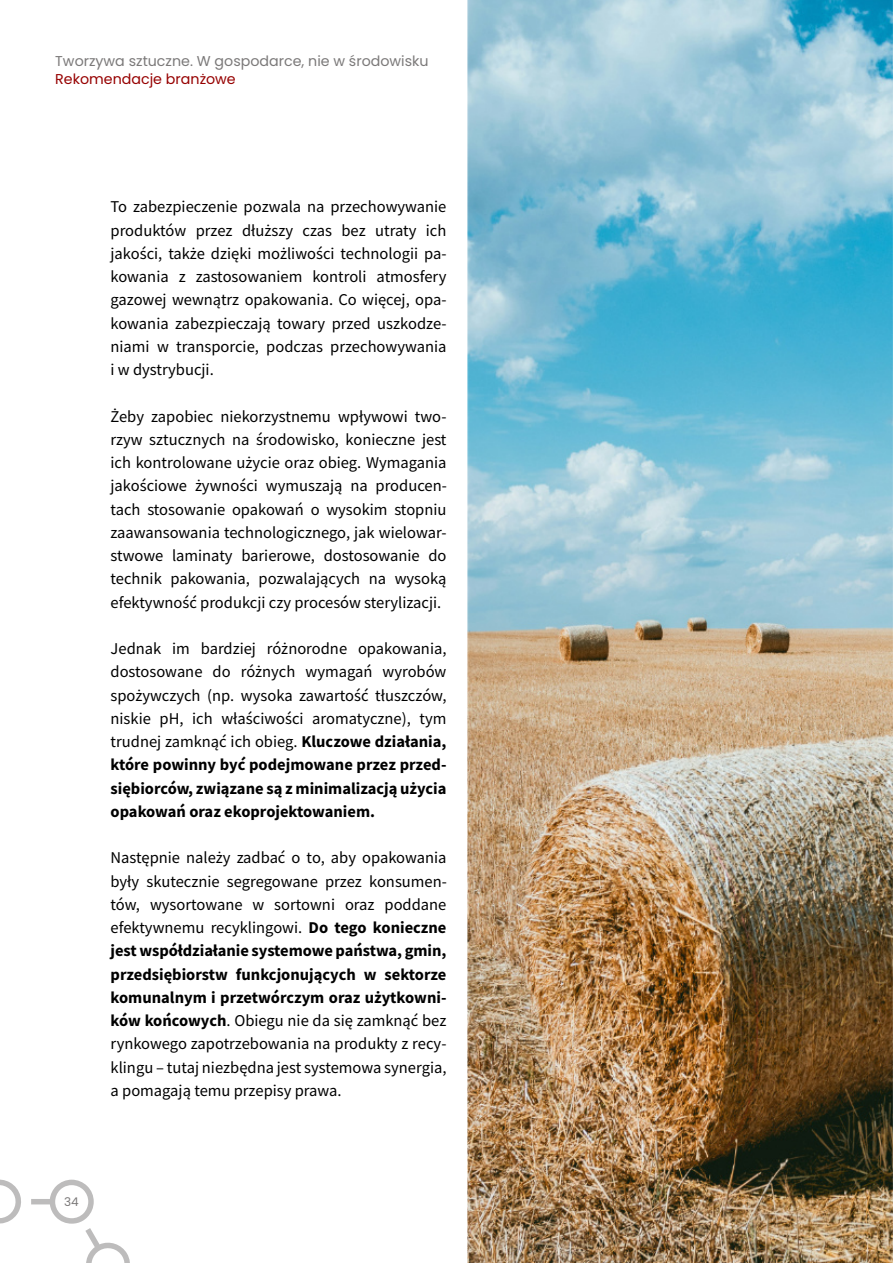
<style>
.page{position:relative;width:893px;height:1263px;background:#fff}
.page>*{position:absolute;margin:0;border:0;box-sizing:border-box;transform-origin:0 0}
.t1{font:16.5px/23.2px "Source Sans Pro";color:#000;text-align:justify}
.t2{font:14.25px "Poppins";color:#7b7979}
.t3{font:14.25px "Poppins";color:#960000}
.t4{font:12px "Poppins";color:#7b7979}
.s1{font-weight:700}
</style>
<div class="page">
<img style="left:467px;top:0;width:426px;height:1263px">
<svg style="left:0;top:1179px;width:130px;height:84px"></svg>
<p class="t2" style="left:55px;top:51px;width:375px">Tworzywa sztuczne. W gospodarce, nie w środowisku</p>
<p class="t3" style="left:55px;top:69px;width:182px">Rekomendacje branżowe</p>
<p class="t1" style="left:111px;top:197px;width:337px">To zabezpieczenie pozwala na przechowywanie produktów przez dłuższy czas bez utraty ich jakości, także dzięki możliwości technologii pa&shy;kowania z zastosowaniem kontroli atmosfery gazowej wewnątrz opakowania. Co więcej, opa&shy;kowania zabezpieczają towary przed uszkodze&shy;niami w transporcie, podczas przechowywania i w dystrybucji.</p>
<p class="t1" style="left:111px;top:406px;width:338px">Żeby zapobiec niekorzystnemu wpływowi two&shy;rzyw sztucznych na środowisko, konieczne jest ich kontrolowane użycie oraz obieg. Wymagania jakościowe żywności wymuszają na producen&shy;tach stosowanie opakowań o wysokim stopniu zaawansowania technologicznego, jak wielowar&shy;stwowe laminaty barierowe, dostosowanie do technik pakowania, pozwalających na wysoką efektywność produkcji czy procesów sterylizacji.</p>
<p class="t1" style="left:111px;top:638px;width:337px">Jednak im bardziej różnorodne opakowania, dostosowane do różnych wymagań wyrobów spożywczych (np. wysoka zawartość tłuszczów, niskie pH, ich właściwości aromatyczne), tym trudnej zamknąć ich obieg. <span class="s1">Kluczowe działania, które powinny być podejmowane przez przed&shy;siębiorców, związane są z minimalizacją użycia opakowań oraz ekoprojektowaniem.</span></p>
<p class="t1" style="left:111px;top:848px;width:338px">Następnie należy zadbać o to, aby opakowania były skutecznie segregowane przez konsumen&shy;tów, wysortowane w sortowni oraz poddane efektywnemu recyklingowi. <span class="s1">Do tego konieczne jest współdziałanie systemowe państwa, gmin, przedsiębiorstw funkcjonujących w sektorze komunalnym i przetwórczym oraz użytkowni&shy;ków końcowych</span>. Obiegu nie da się zamknąć bez rynkowego zapotrzebowania na produkty z recy&shy;klingu – tutaj niezbędna jest systemowa synergia, a pomagają temu przepisy prawa.</p>
<p class="t4" style="left:64px;top:1193px;width:16px">34</p>
</div>
